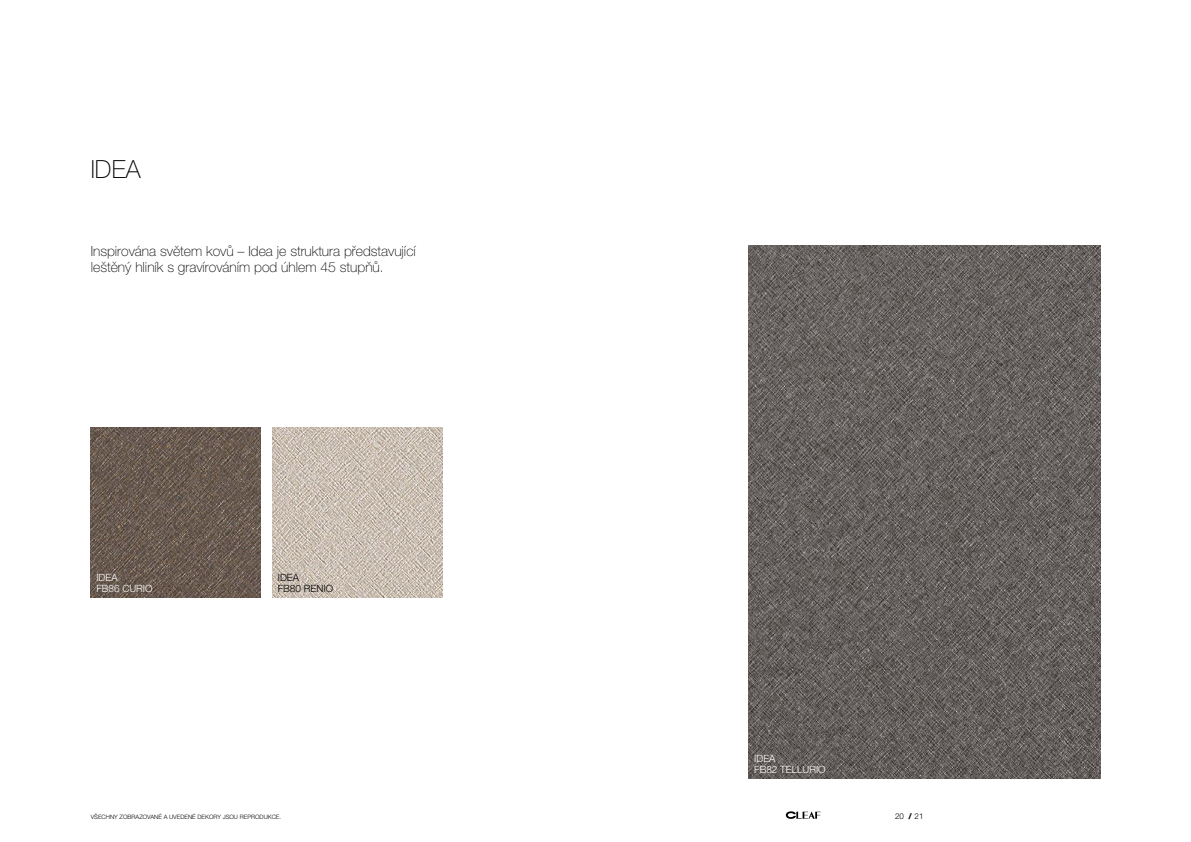
<style>
.page{position:relative;width:1191px;height:842px;background:#fff}
.page>*{position:absolute;margin:0;border:0;box-sizing:border-box;transform-origin:0 0}
.t1{font:100 25px "Helvetica Neue LT Std";color:#000}
.t2{font:100 14px/16px "Helvetica Neue LT Std";color:#000}
.t3{font:300 10px/11px "Helvetica Neue LT Std";color:#fff}
.t4{font:300 10px/11px "Helvetica Neue LT Std";color:#000}
.t5{font:300 8px "Helvetica Neue LT Std";color:#000}
.t6{font:300 6px "Helvetica Neue LT Std";color:#000}
.s1{font-family:"Helvetica Neue LTW1 G"}
.s2{font-weight:900}
</style>
<div class="page">
<img style="left:91px;top:427px;width:170px;height:170px">
<img style="left:748px;top:246px;width:352px;height:533px">
<img style="left:272px;top:427px;width:170px;height:170px">
<svg style="left:786px;top:811px;width:34px;height:8px"></svg>
<h1 class="t1" style="left:91px;top:155px;width:51px">IDEA</h1>
<p class="t2" style="left:91px;top:243px;width:327px">Inspirována sv<span class="s1">ě</span>tem kov<span class="s1">ů</span> – Idea je struktura p<span class="s1">ř</span>edstavující lešt<span class="s1">ě</span>ný hliník s gravírováním pod úhlem 45 stup<span class="s1">ňů</span>.</p>
<p class="t3" style="left:96px;top:571px;width:58px">IDEA<br>FB86 CURIO</p>
<p class="t4" style="left:278px;top:571px;width:57px">IDEA<br>FB80 RENIO</p>
<p class="t3" style="left:754px;top:753px;width:73px">IDEA<br>FB82 TELLURIO</p>
<p class="t6" style="left:91px;top:813px;width:192px">VŠECHNY ZOBRAZOVANÉ A UVEDENÉ DEKORY JSOU REPRODUKCE.</p>
<p class="t5" style="left:895px;top:811px;width:30px">20 <span class="s2">/</span> 21</p>
</div>
